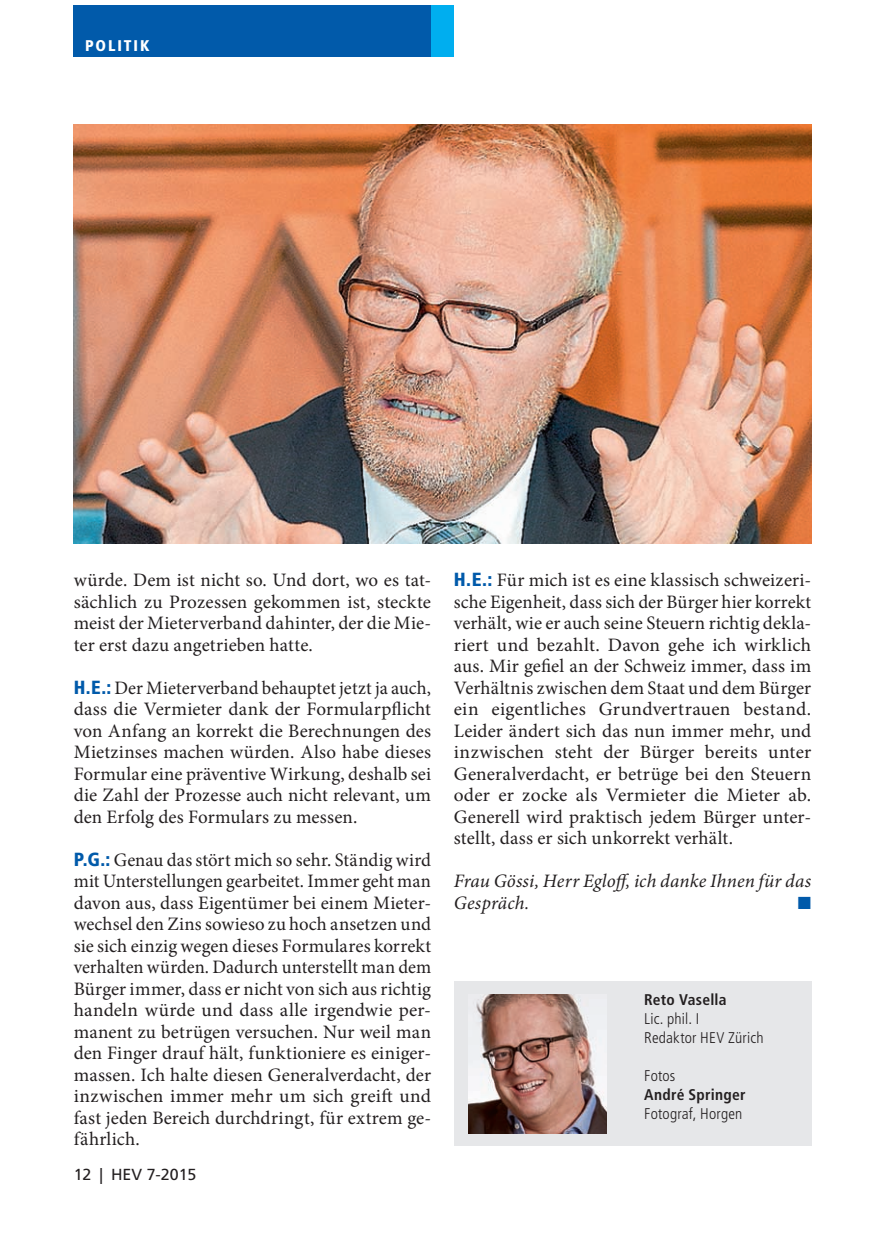
<style>
.page{position:relative;width:885px;height:1236px;background:#fff}
.page>*{position:absolute;margin:0;border:0;box-sizing:border-box;transform-origin:0 0}
.t1{font:19px/21.6px "Minion Pro";letter-spacing:.005em;color:#231f20;text-align:justify}
.t2{font:italic 19px/21.6px "Minion Pro";letter-spacing:.01em;color:#231f20}
.t3{font:17.6px "Zapf Dingbats";color:#015aaa}
.t4{font:16px "Frutiger LT";color:#231f20}
.t5{font:300 condensed 15.6px/19px "Frutiger LT Std";letter-spacing:.01em;color:#231f20}
.t6{font:700 condensed 15.6px "Frutiger LT Std";letter-spacing:.015em;color:#231f20}
.t7{font:900 condensed 15.6px "Frutiger LT Std";letter-spacing:.125em;color:#fff}
.s1{font-family:"Frutiger LT";font-weight:900;font-stretch:condensed;color:#015aaa}
</style>
<div class="page">
<div style="left:74px;top:6px;width:357px;height:51px;background:#015aaa"></div>
<div style="left:431px;top:6px;width:22px;height:51px;background:#00aeef"></div>
<div style="left:453px;top:981px;width:358px;height:164px;background:#e6e7e9"></div>
<img style="left:468px;top:995px;width:138px;height:139px">
<img style="left:74px;top:125px;width:737px;height:418px">
<p class="t7" style="left:85px;top:36px;width:66px">POLITIK</p>
<p class="t1" style="left:74px;top:569px;width:359px">würde. Dem ist nicht so. Und dort, wo es tat&shy;sächlich zu Prozessen gekommen ist, steckte meist der Mieterverband dahinter, der die Mie&shy;ter erst dazu angetrieben hatte.</p>
<p class="t1" style="left:74px;top:677px;width:359px"><span class="s1">H.E.:</span> Der Mieterverband behauptet jetzt ja auch, dass die Vermieter dank der Formularpflicht von Anfang an korrekt die Berechnungen des Mietzinses machen würden. Also habe dieses Formular eine präventive Wirkung, deshalb sei die Zahl der Prozesse auch nicht relevant, um den Erfolg des Formulars zu messen.</p>
<p class="t1" style="left:74px;top:849px;width:359px"><span class="s1">P.G.:</span> Genau das stört mich so sehr. Ständig wird mit Unterstellungen gearbeitet. Immer geht man davon aus, dass Eigentümer bei einem Mieter&shy;wechsel den Zins sowieso zu hoch ansetzen und sie sich einzig wegen dieses Formulares korrekt verhalten würden. Dadurch unterstellt man dem Bürger immer, dass er nicht von sich aus richtig handeln würde und dass alle irgendwie per&shy;manent zu betrügen versuchen. Nur weil man den Finger drauf hält, funktioniere es einiger&shy;massen. Ich halte diesen Generalverdacht, der inzwischen immer mehr um sich greift und fast jeden Bereich durchdringt, für extrem ge&shy;fährlich.</p>
<p class="t4" style="left:74px;top:1165px;width:124px">12 | HEV 7-2015</p>
<p class="t1" style="left:453px;top:569px;width:359px"><span class="s1">H.E.:</span> Für mich ist es eine klassisch schweizeri&shy;sche Eigenheit, dass sich der Bürger hier korrekt verhält, wie er auch seine Steuern richtig dekla&shy;riert und bezahlt. Davon gehe ich wirklich aus. Mir gefiel an der Schweiz immer, dass im Verhältnis zwischen dem Staat und dem Bürger ein eigentliches Grundvertrauen bestand.<br>Leider ändert sich das nun immer mehr, und inzwischen steht der Bürger bereits unter Generalverdacht, er betrüge bei den Steuern oder er zocke als Vermieter die Mieter ab.<br>Generell wird praktisch jedem Bürger unter&shy;stellt, dass er sich unkorrekt verhält.</p>
<p class="t2" style="left:453px;top:870px;width:359px">Frau Gössi, Herr Egloff, ich danke Ihnen für das<br>Gespräch.</p>
<p class="t3" style="left:797px;top:894px;width:15px">■</p>
<p class="t6" style="left:644px;top:990px;width:84px">Reto Vasella</p>
<p class="t5" style="left:644px;top:1009px;width:121px">Lic. phil. I<br>Redaktor HEV Zürich</p>
<p class="t5" style="left:644px;top:1066px;width:33px">Fotos</p>
<p class="t6" style="left:644px;top:1085px;width:103px">André Springer</p>
<p class="t5" style="left:644px;top:1104px;width:100px">Fotograf, Horgen</p>
</div>
